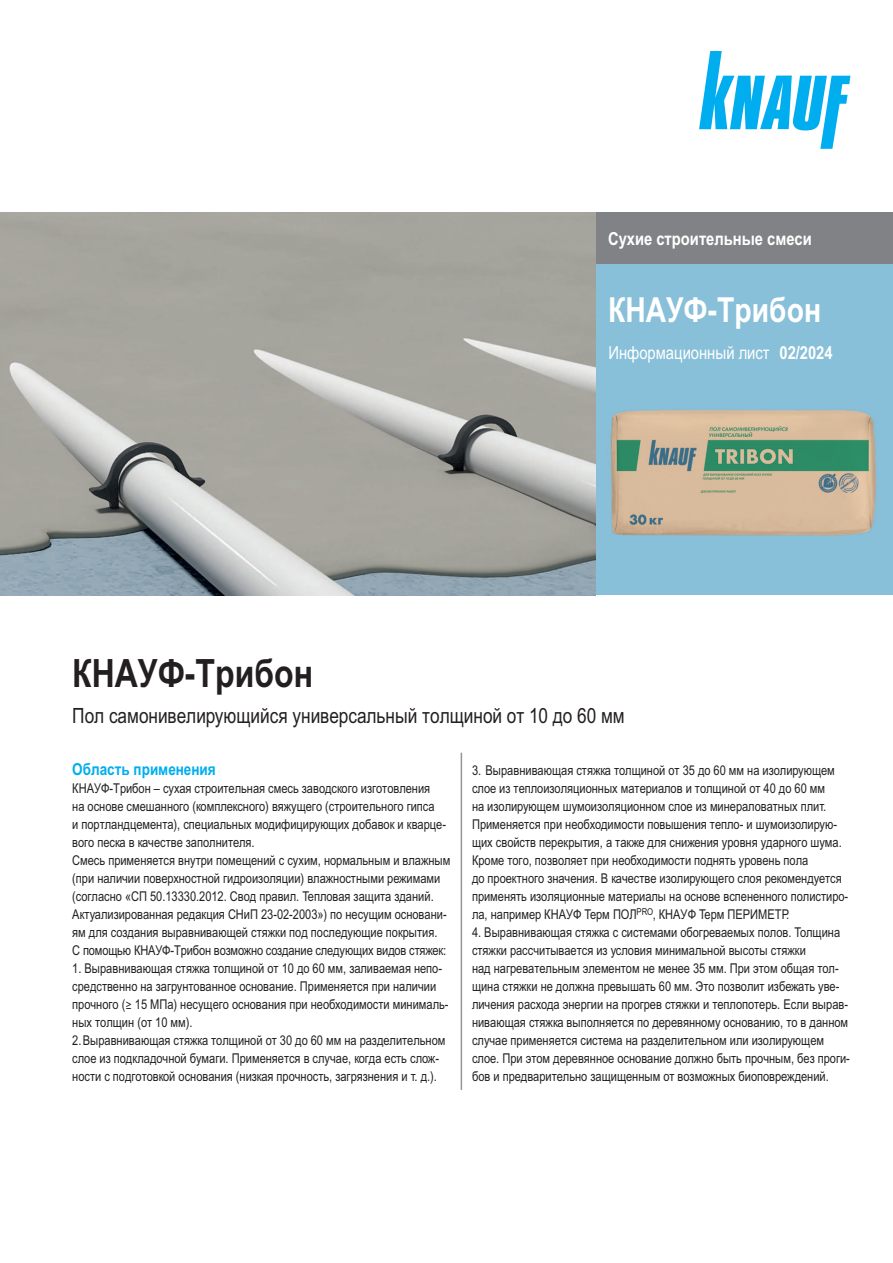
<style>
.page{position:relative;width:893px;height:1263px;background:#fff}
.page>*{position:absolute;margin:0;border:0;box-sizing:border-box;transform-origin:0 0}
.t1{font:700 39px "Arial Narrow MT Pro Cyr";color:#231f20}
.t2{font:700 34.5px "Arial Narrow MT Pro Cyr";color:#fff}
.t3{font:21px "Arial Narrow MT Pro Cyr";color:#231f20}
.t4{font:18px "Arial Narrow MT Pro Cyr";color:#fff}
.t5{font:700 18px "Arial Narrow MT Pro Cyr";color:#fff}
.t6{font:700 16.5px "Arial Narrow MT Pro Cyr";color:#00aeef}
.t7{font:13.5px/18px "Arial Narrow MT Pro Cyr";color:#231f20}
.s1{font-weight:700}
</style>
<div class="page">
<svg style="left:699px;top:51px;width:151px;height:98px"></svg>
<div style="left:595px;top:213px;width:298px;height:382px;background:#89c0d9"></div>
<div style="left:595px;top:213px;width:298px;height:51px;background:#808285"></div>
<img style="left:0;top:213px;width:595px;height:382px">
<img style="left:610px;top:410px;width:267px;height:126px">
<hr style="left:461px;top:753px;width:1px;height:337px;background:#939598">
<h3 class="t5" style="left:608px;top:232px;width:205px">Сухие строительные смеси</h3>
<h2 class="t2" style="left:608px;top:298px;width:215px">КНАУФ-Трибон</h2>
<h3 class="t4" style="left:609px;top:346px;width:226px">Информационный лист <span class="s1">02/2024</span></h3>
<h1 class="t1" style="left:72px;top:659px;width:242px">КНАУФ-Трибон</h1>
<h3 class="t3" style="left:72px;top:708px;width:554px">Пол самонивелирующийся универсальный толщиной от 10 до 60 мм</h3>
<p class="t6" style="left:72px;top:763px;width:145px">Область применения</p>
<p class="t7" style="left:72px;top:781px;width:380px">КНАУФ-Трибон – сухая строительная смесь заводского изготовления<br>на основе смешанного (комплексного) вяжущего (строительного гипса<br>и портландцемента), специальных модифицирующих добавок и кварце&shy;вого песка в качестве заполнителя.<br>Смесь применяется внутри помещений с сухим, нормальным и влажным (при наличии поверхностной гидроизоляции) влажностными режимами (согласно «СП 50.13330.2012. Свод правил. Тепловая защита зданий.<br>Актуализированная редакция СНиП 23-02-2003») по несущим основани&shy;ям для создания выравнивающей стяжки под последующие покрытия.<br>С помощью КНАУФ-Трибон возможно создание следующих видов стяжек:</p>
<p class="t7" style="left:72px;top:961px;width:378px">1. Выравнивающая стяжка толщиной от 10 до 60 мм, заливаемая непо&shy;средственно на загрунтованное основание. Применяется при наличии прочного (≥ 15 МПа) несущего основания при необходимости минималь&shy;ных толщин (от 10 мм).</p>
<p class="t7" style="left:72px;top:1033px;width:375px">2. Выравнивающая стяжка толщиной от 30 до 60 мм на разделительном слое из подкладочной бумаги. Применяется в случае, когда есть слож&shy;ности с подготовкой основания (низкая прочность, загрязнения и т. д.).</p>
<p class="t7" style="left:472px;top:763px;width:378px">3. Выравнивающая стяжка толщиной от 35 до 60 мм на изолирующем слое из теплоизоляционных материалов и толщиной от 40 до 60 мм<br>на изолирующем шумоизоляционном слое из минераловатных плит.<br>Применяется при необходимости повышения тепло- и шумоизолирую&shy;щих свойств перекрытия, а также для снижения уровня ударного шума.<br>Кроме того, позволяет при необходимости поднять уровень пола<br>до проектного значения. В качестве изолирующего слоя рекомендуется применять изоляционные материалы на основе вспененного полистиро&shy;ла, например КНАУФ Терм ПОЛ<sup>PRO</sup>, КНАУФ Терм ПЕРИМЕТР.</p>
<p class="t7" style="left:472px;top:925px;width:379px">4. Выравнивающая стяжка с системами обогреваемых полов. Толщина стяжки рассчитывается из условия минимальной высоты стяжки<br>над нагревательным элементом не менее 35 мм. При этом общая тол&shy;щина стяжки не должна превышать 60 мм. Это позволит избежать уве&shy;личения расхода энергии на прогрев стяжки и теплопотерь. Если вырав&shy;нивающая стяжка выполняется по деревянному основанию, то в данном случае применяется система на разделительном или изолирующем слое. При этом деревянное основание должно быть прочным, без проги&shy;бов и предварительно защищенным от возможных биоповреждений.</p>
</div>
